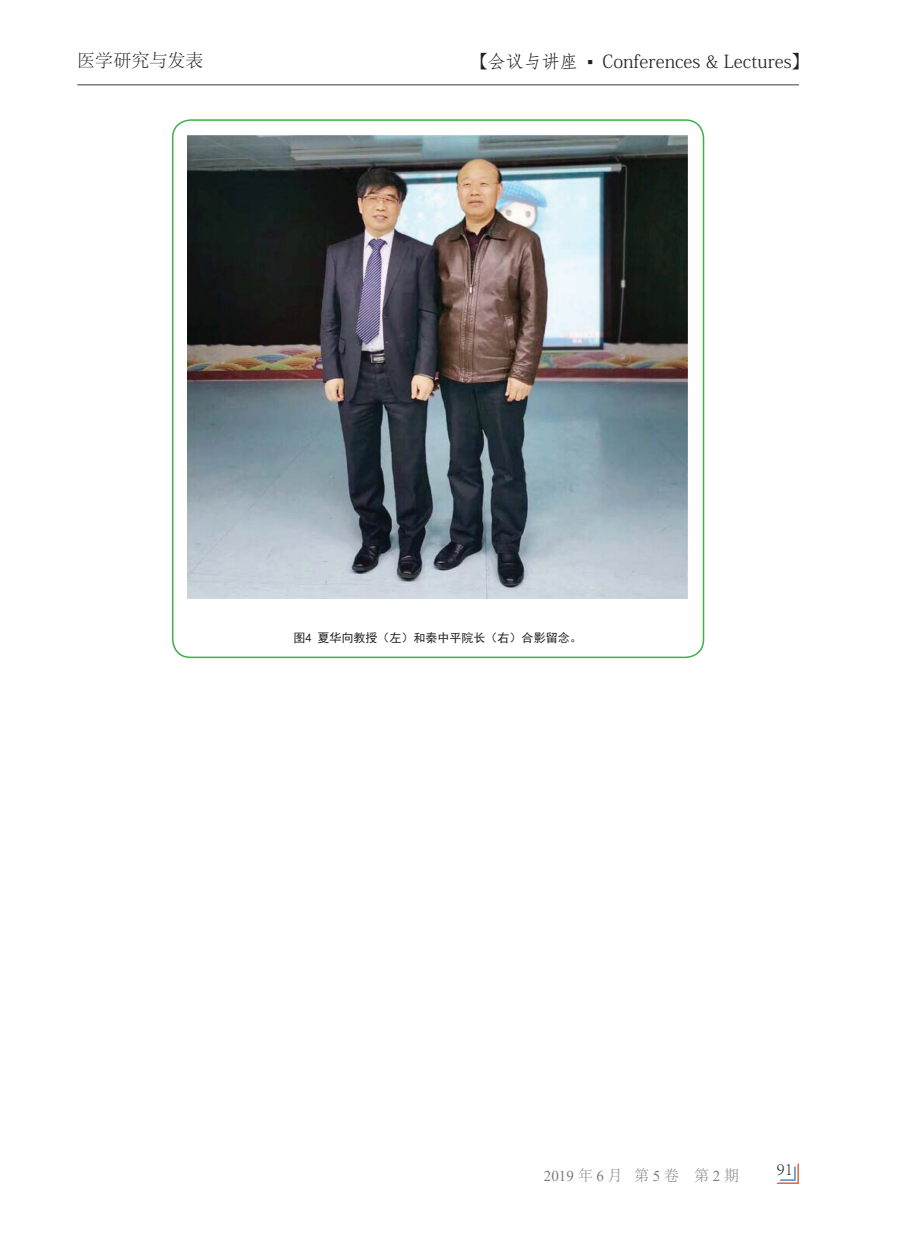
<style>
.page{position:relative;width:919px;height:1238px;background:#fff}
.page>*{position:absolute;margin:0;border:0;box-sizing:border-box;transform-origin:0 0}
.t1{font:18px "Adobe Fangsong Std";color:#231f20}
.t2{font:300 18px "Adobe Song Std";color:#231f20}
.t3{font:15px "Times New Roman";color:#7c7c80}
.t4{font:12px "Sim Hei";color:#231f20}
.s1{font-family:"Arial"}
.s2{font-family:"Adobe Song Std";font-weight:300}
</style>
<div class="page">
<hr style="left:77px;top:84px;width:721px;height:1px;background:#7c7c80">
<svg style="left:777px;top:1164px;width:21px;height:19px"></svg>
<img style="left:188px;top:136px;width:499px;height:462px">
<div style="left:172px;top:119px;width:532px;height:539px;border:2px solid #40ae49;border-radius:18px"></div>
<p class="t2" style="left:77px;top:51px;width:127px">医学研究与发表</p>
<p class="t1" style="left:470px;top:50px;width:341px">【会议与讲座 <span class="s1">▪</span> Conferences &amp; Lectures】</p>
<p class="t4" style="left:293px;top:631px;width:289px">图4 夏华向教授（左）和秦中平院长（右）合影留念。</p>
<p class="t3" style="left:544px;top:1165px;width:196px">2019<span class="s2">年</span>6<span class="s2">月 第</span>5<span class="s2">卷 第</span>2<span class="s2">期</span></p>
<p class="t2" style="left:776px;top:1158px;width:18px">91</p>
</div>
